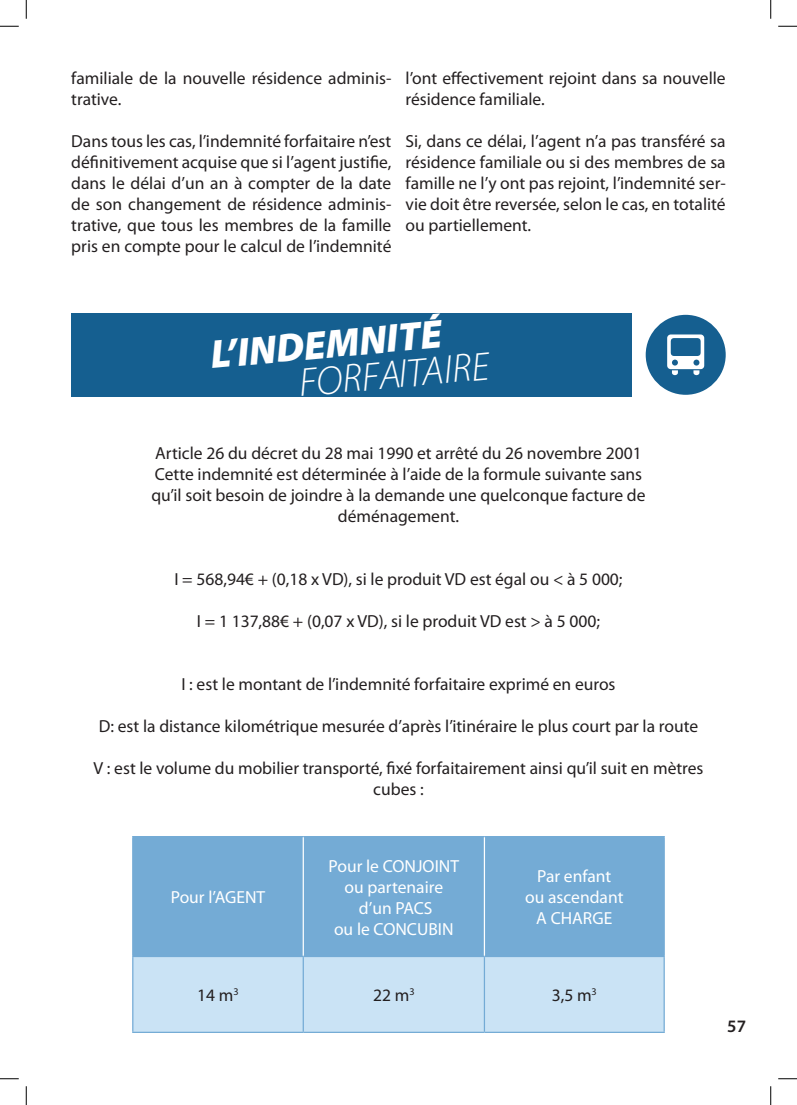
<style>
.page{position:relative;width:797px;height:1105px;background:#fff}
.page>*{position:absolute;margin:0;border:0;box-sizing:border-box;transform-origin:0 0}
.t1{font:italic 900 40.12px "Myriad Pro";color:#fff}
.t2{font:italic 300 40.12px "Myriad Pro";color:#fff}
.t3{font:17.5px/21px "Myriad Pro";color:#231f20}
.t4{font:17.5px/21px "Myriad Pro";color:#fff;text-align:center}
.t5{font:600 17.5px "Myriad Pro";color:#231f20}
</style>
<div class="page">
<div style="left:133px;top:837px;width:530px;height:119px;background:#74abd5"></div>
<div style="left:133px;top:957px;width:530px;height:75px;background:#cae3f5"></div>
<hr style="left:132px;top:836px;width:171px;height:1px;background:#74abd5">
<hr style="left:132px;top:837px;width:1px;height:119px;background:#74abd5">
<hr style="left:303px;top:836px;width:181px;height:1px;background:#74abd5">
<hr style="left:484px;top:836px;width:180px;height:1px;background:#74abd5">
<hr style="left:663px;top:837px;width:1px;height:119px;background:#74abd5">
<hr style="left:303px;top:837px;width:1px;height:119px;background:#fff">
<hr style="left:484px;top:837px;width:1px;height:119px;background:#fff">
<hr style="left:132px;top:956px;width:171px;height:1px;background:#74abd5">
<hr style="left:132px;top:957px;width:1px;height:75px;background:#74abd5">
<hr style="left:303px;top:956px;width:181px;height:1px;background:#74abd5">
<hr style="left:303px;top:957px;width:1px;height:75px;background:#74abd5">
<hr style="left:484px;top:956px;width:180px;height:1px;background:#74abd5">
<hr style="left:484px;top:957px;width:1px;height:75px;background:#74abd5">
<hr style="left:663px;top:957px;width:1px;height:75px;background:#74abd5">
<hr style="left:132px;top:1032px;width:171px;height:1px;background:#74abd5">
<hr style="left:303px;top:1032px;width:181px;height:1px;background:#74abd5">
<hr style="left:484px;top:1032px;width:180px;height:1px;background:#74abd5">
<div style="left:71px;top:313px;width:560px;height:84px;background:#155f90"></div>
<div style="left:645px;top:315px;width:80px;height:80px;background:#155f90;border-radius:50%"></div>
<svg style="left:667px;top:334px;width:37px;height:41px"></svg>
<svg style="left:0;top:25px;width:19px;height:2px"></svg>
<svg style="left:778px;top:25px;width:19px;height:2px"></svg>
<svg style="left:0;top:1078px;width:19px;height:1px"></svg>
<svg style="left:778px;top:1078px;width:19px;height:1px"></svg>
<svg style="left:25px;top:0;width:2px;height:19px"></svg>
<svg style="left:25px;top:1086px;width:2px;height:19px"></svg>
<svg style="left:770px;top:0;width:1px;height:19px"></svg>
<svg style="left:770px;top:1086px;width:1px;height:19px"></svg>
<p class="t3" style="left:71px;top:68px;width:321px">familiale de la nouvelle résidence adminis&shy;trative.</p>
<p class="t3" style="left:71px;top:131px;width:322px;text-align:justify">Dans tous les cas, l’indemnité forfaitaire n’est définitivement acquise que si l’agent justifie, dans le délai d’un an à compter de la date de son changement de résidence adminis&shy;trative, que tous les membres de la famille pris en compte pour le calcul de l’indemnité</p>
<p class="t3" style="left:405px;top:68px;width:321px">l’ont effectivement rejoint dans sa nouvelle résidence familiale.</p>
<p class="t3" style="left:405px;top:131px;width:321px;text-align:justify">Si, dans ce délai, l’agent n’a pas transféré sa résidence familiale ou si des membres de sa famille ne l’y ont pas rejoint, l’indemnité ser&shy;vie doit être reversée, selon le cas, en totalité ou partiellement.</p>
<h1 class="t1" style="left:208px;top:328px;width:234px;rotate:-5deg">L’INDEMNITÉ</h1>
<h1 class="t2" style="left:297px;top:359px;width:192px;rotate:-5deg">FORFAITAIRE</h1>
<p class="t3" style="left:151px;top:443px;width:495px;text-align:center">Article 26 du décret du 28 mai 1990 et arrêté du 26 novembre 2001<br>Cette indemnité est déterminée à l’aide de la formule suivante sans qu’il soit besoin de joindre à la demande une quelconque facture de déménagement.</p>
<p class="t3" style="left:174px;top:569px;width:449px">I = 568,94€ + (0,18 x VD), si le produit VD est égal ou &lt; à 5 000;</p>
<p class="t3" style="left:197px;top:611px;width:404px">I = 1 137,88€ + (0,07 x VD), si le produit VD est &gt; à 5 000;</p>
<p class="t3" style="left:181px;top:674px;width:435px">I : est le montant de l’indemnité forfaitaire exprimé en euros</p>
<p class="t3" style="left:99px;top:716px;width:600px">D: est la distance kilométrique mesurée d’après l’itinéraire le plus court par la route</p>
<p class="t3" style="left:93px;top:758px;width:611px;text-align:center">V : est le volume du mobilier transporté, fixé forfaitairement ainsi qu’il suit en mètres cubes :</p>
<p class="t4" style="left:171px;top:886px;width:96px">Pour l’AGENT</p>
<p class="t4" style="left:328px;top:855px;width:132px">Pour le CONJOINT ou partenaire d’un PACS<br>ou le CONCUBIN</p>
<p class="t4" style="left:525px;top:865px;width:100px">Par enfant<br>ou ascendant<br>A CHARGE</p>
<p class="t3" style="left:197px;top:984px;width:43px">14 m<sup>3</sup></p>
<p class="t3" style="left:373px;top:984px;width:43px">22 m<sup>3</sup></p>
<p class="t3" style="left:551px;top:984px;width:47px">3,5 m<sup>3</sup></p>
<p class="t5" style="left:727px;top:1015px;width:20px">57</p>
</div>
